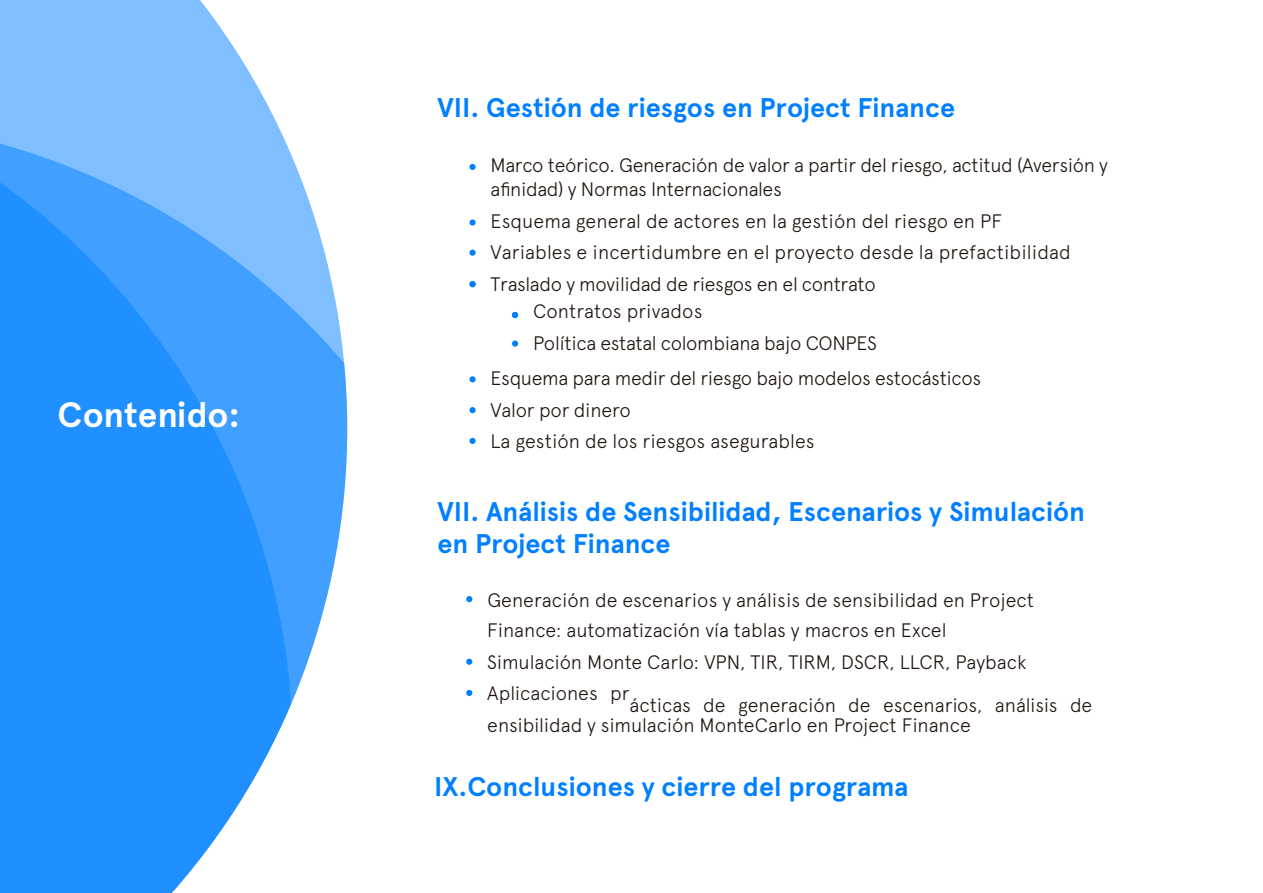
<style>
.page{position:relative;width:1263px;height:893px;background:#fff}
.page>*{position:absolute;margin:0;border:0;box-sizing:border-box;transform-origin:0 0}
.t1{font:700 35.25px "Apercu";color:#fff}
.t2{font:700 27px/32.4px "Apercu";color:#0080ff}
.t3{font:300 19.5px/31.5px "Apercu";letter-spacing:-.005em;color:#1f140f}
</style>
<div class="page">
<svg style="left:0;top:0;width:347px;height:893px;background:#59abff"></svg>
<svg style="left:466px;top:596px;width:6px;height:6px"></svg>
<svg style="left:466px;top:659px;width:6px;height:6px"></svg>
<svg style="left:466px;top:690px;width:6px;height:6px"></svg>
<div style="left:469px;top:164px;width:7px;height:6px;background:#0080ff;border-radius:50%"></div>
<svg style="left:469px;top:219px;width:7px;height:7px"></svg>
<div style="left:469px;top:250px;width:7px;height:6px;background:#0080ff;border-radius:50%"></div>
<div style="left:512px;top:340px;width:6px;height:7px;background:#0080ff;border-radius:50%"></div>
<div style="left:469px;top:376px;width:7px;height:6px;background:#0080ff;border-radius:50%"></div>
<div style="left:469px;top:407px;width:7px;height:6px;background:#0080ff;border-radius:50%"></div>
<div style="left:469px;top:438px;width:7px;height:6px;background:#0080ff;border-radius:50%"></div>
<div style="left:469px;top:281px;width:7px;height:6px;background:#0080ff;border-radius:50%"></div>
<svg style="left:512px;top:312px;width:6px;height:6px"></svg>
<h1 class="t1" style="left:58px;top:393px;width:184px">Contenido:</h1>
<h2 class="t2" style="left:437px;top:92px;width:519px">VII. Gestión de riesgos en Project Finance</h2>
<p class="t3" style="left:491px;top:153px;width:619px;line-height:23.4px">Marco teórico. Generación de valor a partir del riesgo, actitud (Aversión y afinidad) y Normas Internacionales</p>
<p class="t3" style="left:491px;top:205px;width:582px">Esquema general de actores en la gestión del riesgo en PF<br>Variables e incertidumbre en el proyecto desde la prefactibilidad<br>Traslado y movilidad de riesgos en el contrato</p>
<p class="t3" style="left:533px;top:296px;width:345px">Contratos privados<br>Política estatal colombiana bajo CONPES</p>
<p class="t3" style="left:491px;top:362px;width:492px">Esquema para medir del riesgo bajo modelos estocásticos<br>Valor por dinero<br>La gestión de los riesgos asegurables</p>
<h2 class="t2" style="left:437px;top:496px;width:649px">VII. Análisis de Sensibilidad, Escenarios y Simulación en Project Finance</h2>
<p class="t3" style="left:487px;top:584px;width:548px">Generación de escenarios y análisis de sensibilidad en Project</p>
<p class="t3" style="left:487px;top:615px;width:541px">Finance: automatización vía tablas y macros en Excel<br>Simulación Monte Carlo: VPN, TIR, TIRM, DSCR, LLCR, Payback<br>Aplicaciones pr</p>
<p class="t3" style="left:487px;top:696px;width:607px;line-height:19.5px;text-indent:142px">ácticas de generación de escenarios, análisis de ensibilidad y simulación MonteCarlo en Project Finance</p>
<h2 class="t2" style="left:434px;top:770px;width:476px">IX.Conclusiones y cierre del programa</h2>
</div>
